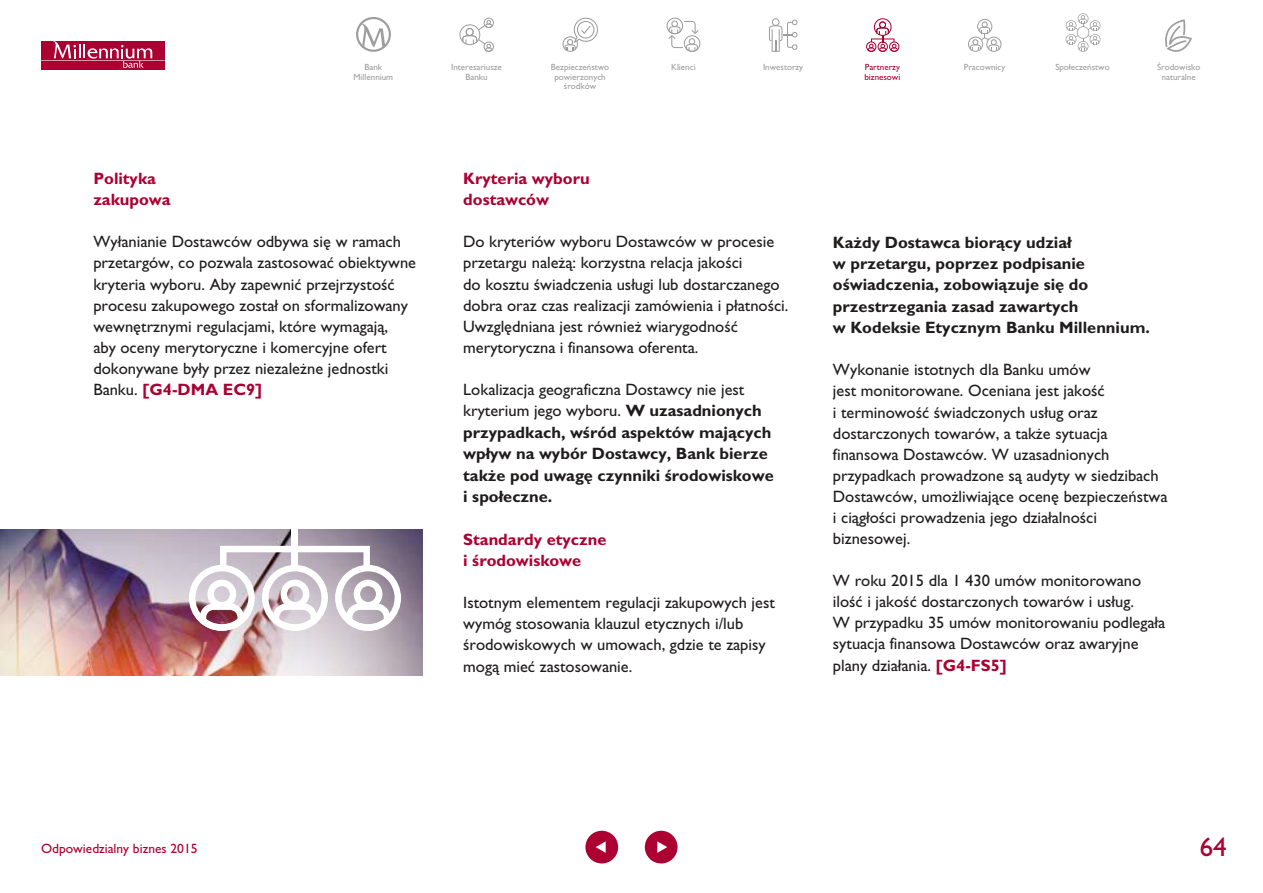
<style>
.page{position:relative;width:1263px;height:893px;background:#fff}
.page>*{position:absolute;margin:0;border:0;box-sizing:border-box;transform-origin:0 0}
.t1{font:27px "Gill Sans";color:#ac0032}
.t2{font:16.5px/21px "Gill Sans";color:#1f1c1c}
.t3{font:700 16.5px/21.5px "Gill Sans";color:#1f1c1c}
.t4{font:700 16.5px/21.5px "Gill Sans";color:#ac0032}
.t5{font:13.5px "Gill Sans";color:#ac0032}
.t6{font:9px/9.4px "Gill Sans";color:#9d9d9d;text-align:center}
.t7{font:9px/9.4px "Gill Sans";color:#ac0032}
.s1{font-weight:400}
.s2{font-weight:700;color:#ac0032}
.s3{font-weight:400;color:#1f1c1c}
</style>
<div class="page">
<div style="left:41px;top:41px;width:124px;height:29px;background:#ac0032"></div>
<svg style="left:41px;top:41px;width:124px;height:27px"></svg>
<div style="left:585px;top:831px;width:33px;height:32px;background:#ac0032;border-radius:50%"></div>
<div style="left:645px;top:831px;width:32px;height:32px;background:#ac0032;border-radius:50%"></div>
<svg style="left:657px;top:841px;width:10px;height:12px"></svg>
<svg style="left:596px;top:841px;width:10px;height:12px"></svg>
<svg style="left:666px;top:18px;width:34px;height:34px"></svg>
<svg style="left:459px;top:18px;width:35px;height:34px"></svg>
<svg style="left:356px;top:17px;width:35px;height:35px"></svg>
<svg style="left:562px;top:18px;width:36px;height:34px"></svg>
<svg style="left:769px;top:18px;width:28px;height:34px"></svg>
<svg style="left:866px;top:18px;width:33px;height:34px"></svg>
<svg style="left:968px;top:19px;width:33px;height:33px"></svg>
<svg style="left:1165px;top:19px;width:27px;height:33px"></svg>
<svg style="left:1066px;top:13px;width:34px;height:39px"></svg>
<img style="left:0;top:530px;width:422px;height:145px">
<div style="left:292px;top:530px;width:6px;height:38px;background:#fff"></div>
<svg style="left:189px;top:546px;width:212px;height:85px"></svg>
<p class="t4" style="left:93px;top:168px;width:79px">Polityka zakupowa</p>
<p class="t6" style="left:354px;top:62px;width:41px">Bank<br>Millennium</p>
<p class="t6" style="left:671px;top:62px;width:26px">Klienci</p>
<p class="t6" style="left:763px;top:62px;width:42px">Inwestorzy</p>
<p class="t7" style="left:864px;top:62px;width:37px">Partnerzy biznesowi</p>
<p class="t6" style="left:964px;top:62px;width:43px">Pracownicy</p>
<p class="t6" style="left:1055px;top:62px;width:56px">Społeczeństwo</p>
<p class="t6" style="left:1157px;top:62px;width:45px">Środowisko naturalne</p>
<p class="t6" style="left:451px;top:62px;width:52px">Interesariusze<br>Banku</p>
<p class="t6" style="left:551px;top:62px;width:60px">Bezpieczeństwo powierzonych środków</p>
<p class="t4" style="left:463px;top:168px;width:128px">Kryteria wyboru dostawców</p>
<p class="t2" style="left:93px;top:231px;width:324px">Wyłanianie Dostawców odbywa się w ramach przetargów, co pozwala zastosować obiektywne kryteria wyboru. Aby zapewnić przejrzystość procesu zakupowego został on sformalizowany wewnętrznymi regulacjami, które wymagają,<br>aby oceny merytoryczne i komercyjne ofert dokonywane były przez niezależne jednostki</p>
<p class="t3" style="left:833px;top:231px;width:318px">Każdy Dostawca biorący udział<br>w przetargu, poprzez podpisanie oświadczenia, zobowiązuje się do przestrzegania zasad zawartych<br>w Kodeksie Etycznym Banku Millennium.</p>
<p class="t2" style="left:463px;top:231px;width:327px">Do kryteriów wyboru Dostawców w procesie przetargu należą: korzystna relacja jakości<br>do kosztu świadczenia usługi lub dostarczanego dobra oraz czas realizacji zamówienia i płatności.<br>Uwzględniana jest również wiarygodność merytoryczna i finansowa oferenta.</p>
<p class="t3" style="left:463px;top:379px;width:312px"><span class="s1">Lokalizacja geograficzna Dostawcy nie jest kryterium jego wyboru.</span> W uzasadnionych przypadkach, wśród aspektów mających wpływ na wybór Dostawcy, Bank bierze także pod uwagę czynniki środowiskowe i społeczne.</p>
<p class="t2" style="left:833px;top:359px;width:336px">Wykonanie istotnych dla Banku umów<br>jest monitorowane. Oceniana jest jakość<br>i terminowość świadczonych usług oraz dostarczonych towarów, a także sytuacja finansowa Dostawców. W uzasadnionych przypadkach prowadzone są audyty w siedzibach Dostawców, umożliwiające ocenę bezpieczeństwa i ciągłości prowadzenia jego działalności biznesowej.</p>
<p class="t2" style="left:833px;top:570px;width:334px">W roku 2015 dla 1 430 umów monitorowano ilość i jakość dostarczonych towarów i usług.<br>W przypadku 35 umów monitorowaniu podlegała sytuacja finansowa Dostawców oraz awaryjne plany działania. <span class="s2">[G4-FS5]</span></p>
<p class="t4" style="left:93px;top:379px;width:171px"><span class="s3">Banku.</span> [G4-DMA EC9]</p>
<p class="t4" style="left:463px;top:528px;width:145px">Standardy etyczne i środowiskowe</p>
<p class="t2" style="left:463px;top:592px;width:313px">Istotnym elementem regulacji zakupowych jest wymóg stosowania klauzul etycznych i/lub środowiskowych w umowach, gdzie te zapisy mogą mieć zastosowanie.</p>
<p class="t5" style="left:41px;top:841px;width:158px">Odpowiedzialny biznes 2015</p>
<h1 class="t1" style="left:1200px;top:831px;width:28px">64</h1>
</div>
